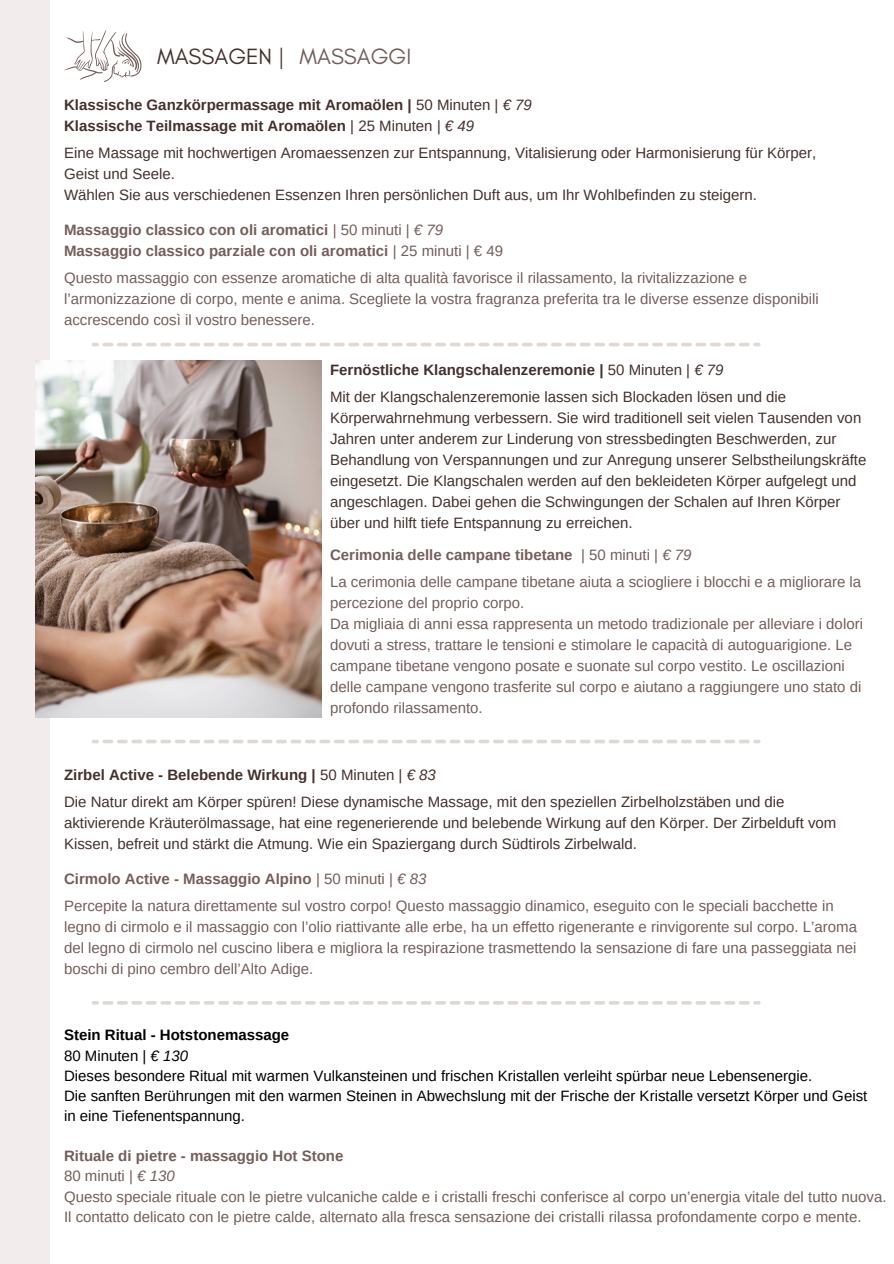
<style>
.page{position:relative;width:894px;height:1264px;background:#fff}
.page>*{position:absolute;margin:0;border:0;box-sizing:border-box;transform-origin:0 0}
.t1{font:22.5px "Glacial Indifference";color:#44312b}
.t2{font:22.5px "Glacial Indifference";color:#745e59}
.t3{font:15px/21px "Arimo";color:#745e59}
.t4{font:15px/21px "Arimo";color:#44312b}
.t5{font:15px/20.2px "Arimo";color:#000}
.t6{font:700 15px "Arimo";color:#745e59}
.t7{font:700 15px "Arimo";color:#44312b}
.t8{font:700 15px "Arimo";color:#000}
.s1{font-weight:400}
.s2{font-weight:400;font-style:italic}
.s3{font-style:italic}
</style>
<div class="page">
<div style="left:0;top:0;width:50px;height:1263px;background:#f2edec"></div>
<img style="left:35px;top:361px;width:286px;height:356px">
<svg style="left:92px;top:343px;width:668px;height:3px"></svg>
<svg style="left:92px;top:739px;width:668px;height:4px"></svg>
<svg style="left:64px;top:30px;width:77px;height:52px"></svg>
<svg style="left:92px;top:1001px;width:668px;height:3px"></svg>
<p class="t1" style="left:157px;top:42px;width:129px">MASSAGEN |</p>
<p class="t7" style="left:64px;top:96px;width:469px">Klassische Ganzkörpermassage mit Aromaölen | <span class="s1">50 Minuten |</span> <span class="s2">€ 79</span></p>
<p class="t7" style="left:64px;top:117px;width:411px">Klassische Teilmassage mit Aromaölen <span class="s1">| 25 Minuten</span> <span class="s2">| € 49</span></p>
<p class="t4" style="left:64px;top:142px;width:753px">Eine Massage mit hochwertigen Aromaessenzen zur Entspannung, Vitalisierung oder Harmonisierung für Körper,<br>Geist und Seele.</p>
<p class="t4" style="left:64px;top:184px;width:694px">Wählen Sie aus verschiedenen Essenzen Ihren persönlichen Duft aus, um Ihr Wohlbefinden zu steigern.</p>
<p class="t6" style="left:64px;top:221px;width:380px">Massaggio classico con oli aromatici <span class="s1">| 50 minuti |</span> <span class="s2">€ 79</span></p>
<p class="t6" style="left:64px;top:242px;width:440px">Massaggio classico parziale con oli aromatici <span class="s1">| 25 minuti | € 49</span></p>
<p class="t3" style="left:64px;top:267px;width:756px">Questo massaggio con essenze aromatiche di alta qualità favorisce il rilassamento, la rivitalizzazione e l’armonizzazione di corpo, mente e anima. Scegliete la vostra fragranza preferita tra le diverse essenze disponibili accrescendo così il vostro benessere.</p>
<p class="t2" style="left:299px;top:42px;width:113px">MASSAGGI</p>
<p class="t7" style="left:330px;top:361px;width:395px">Fernöstliche Klangschalenzeremonie | <span class="s1">50 Minuten |</span> <span class="s2">€ 79</span></p>
<h1 class="t4" style="left:330px;top:386px;width:537px">Mit der Klangschalenzeremonie lassen sich Blockaden lösen und die Körperwahrnehmung verbessern. Sie wird traditionell seit vielen Tausenden von Jahren unter anderem zur Linderung von stressbedingten Beschwerden, zur Behandlung von Verspannungen und zur Anregung unserer Selbstheilungskräfte eingesetzt. Die Klangschalen werden auf den bekleideten Körper aufgelegt und angeschlagen. Dabei gehen die Schwingungen der Schalen auf Ihren Körper über und hilft tiefe Entspannung zu erreichen.</h1>
<h1 class="t6" style="left:330px;top:546px;width:363px">Cerimonia delle campane tibetane <span class="s1">| 50 minuti |</span> <span class="s2">€ 79</span></h1>
<p class="t3" style="left:330px;top:571px;width:532px">La cerimonia delle campane tibetane aiuta a sciogliere i blocchi e a migliorare la percezione del proprio corpo.</p>
<p class="t3" style="left:330px;top:613px;width:534px">Da migliaia di anni essa rappresenta un metodo tradizionale per alleviare i dolori dovuti a stress, trattare le tensioni e stimolare le capacità di autoguarigione. Le campane tibetane vengono posate e suonate sul corpo vestito. Le oscillazioni delle campane vengono trasferite sul corpo e aiutano a raggiungere uno stato di profondo rilassamento.</p>
<p class="t7" style="left:64px;top:766px;width:373px">Zirbel Active - Belebende Wirkung | <span class="s1">50 Minuten |</span> <span class="s2">€ 83</span></p>
<p class="t4" style="left:64px;top:791px;width:773px">Die Natur direkt am Körper spüren! Diese dynamische Massage, mit den speziellen Zirbelholzstäben und die aktivierende Kräuterölmassage, hat eine regenerierende und belebende Wirkung auf den Körper. Der Zirbelduft vom<br>Kissen, befreit und stärkt die Atmung. Wie ein Spaziergang durch Südtirols Zirbelwald.</p>
<p class="t6" style="left:64px;top:870px;width:364px">Cirmolo Active - Massaggio Alpino <span class="s1">| 50 minuti |</span> <span class="s2">€ 83</span></p>
<p class="t3" style="left:64px;top:895px;width:794px">Percepite la natura direttamente sul vostro corpo! Questo massaggio dinamico, eseguito con le speciali bacchette in legno di cirmolo e il massaggio con l’olio riattivante alle erbe, ha un effetto rigenerante e rinvigorente sul corpo. L’aroma del legno di cirmolo nel cuscino libera e migliora la respirazione trasmettendo la sensazione di fare una passeggiata nei boschi di pino cembro dell’Alto Adige.</p>
<p class="t8" style="left:64px;top:1026px;width:226px">Stein Ritual - Hotstonemassage</p>
<p class="t5" style="left:64px;top:1045px;width:125px">80 Minuten | <span class="s3">€ 130</span></p>
<p class="t5" style="left:64px;top:1065px;width:749px">Dieses besondere Ritual mit warmen Vulkansteinen und frischen Kristallen verleiht spürbar neue Lebensenergie.</p>
<p class="t5" style="left:64px;top:1085px;width:804px">Die sanften Berührungen mit den warmen Steinen in Abwechslung mit der Frische der Kristalle versetzt Körper und Geist in eine Tiefenentspannung.</p>
<p class="t6" style="left:64px;top:1147px;width:281px">Rituale di pietre - massaggio Hot Stone</p>
<p class="t3" style="left:64px;top:1165px;width:112px">80 minuti | <span class="s3">€ 130</span></p>
<p class="t3" style="left:64px;top:1186px;width:823px;line-height:20.2px">Questo speciale rituale con le pietre vulcaniche calde e i cristalli freschi conferisce al corpo un’energia vitale del tutto nuova.<br>Il contatto delicato con le pietre calde, alternato alla fresca sensazione dei cristalli rilassa profondamente corpo e mente.</p>
</div>
